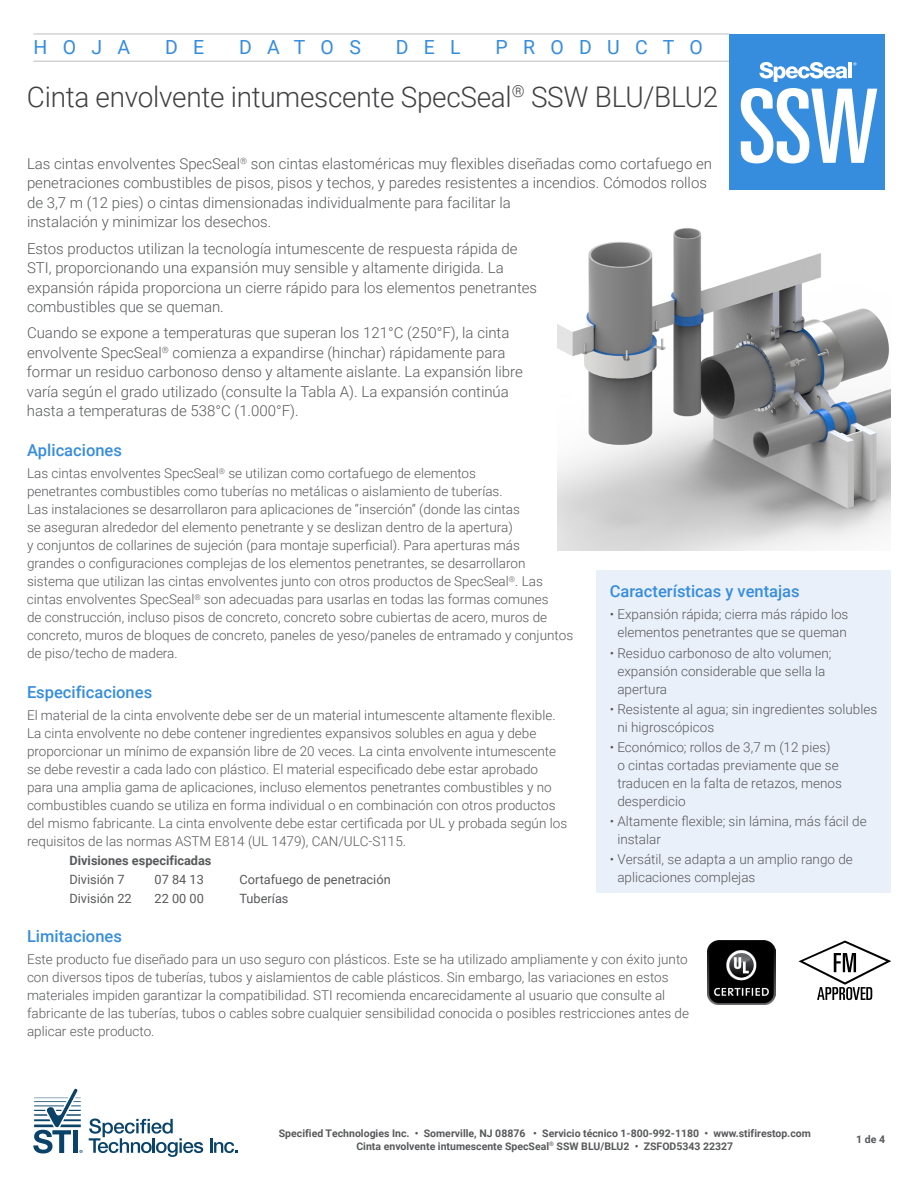
<style>
.page{position:relative;width:918px;height:1188px;background:#fff}
.page>*{position:absolute;margin:0;border:0;box-sizing:border-box;transform-origin:0 0}
.t1{font:300 28.5px "Roboto";letter-spacing:-.01em;color:#414042}
.t2{font:19.5px "Roboto";letter-spacing:.785em;color:#368ddd}
.t3{font:500 16.5px "Roboto";color:#368ddd}
.t4{font:300 15px/19.5px "Roboto";color:#58595b}
.t5{font:300 13.5px/18px "Roboto";color:#58595b}
.t6{font:12.75px "Roboto";color:#58595b}
.t7{font:700 12.75px "Roboto";color:#58595b}
.t8{font:700 10.5px/12.6px "Roboto";color:#58595b;text-align:center}
</style>
<div class="page">
<hr style="left:33px;top:34px;width:696px;height:1px;background:#bcbec0">
<hr style="left:33px;top:61px;width:696px;height:1px;background:#bcbec0">
<div style="left:729px;top:34px;width:156px;height:155px;background:#368ddd"></div>
<svg style="left:759px;top:62px;width:88px;height:20px"></svg>
<hr style="left:848px;top:62px;width:4px;height:16px;background:#fff">
<svg style="left:741px;top:88px;width:136px;height:75px"></svg>
<svg style="left:33px;top:1088px;width:50px;height:65px"></svg>
<div style="left:73px;top:1130px;width:5px;height:23px;background:#0a436a"></div>
<svg style="left:89px;top:1119px;width:114px;height:38px"></svg>
<svg style="left:210px;top:1138px;width:28px;height:15px"></svg>
<div style="left:596px;top:570px;width:295px;height:322px;background:#eaf0fa"></div>
<img style="left:557px;top:228px;width:334px;height:322px">
<svg style="left:799px;top:941px;width:92px;height:59px"></svg>
<img style="left:707px;top:940px;width:69px;height:65px">
<h2 class="t2" style="left:34px;top:34px;width:98px">HOJA</h2>
<h2 class="t2" style="left:165px;top:34px;width:41px">D E</h2>
<h2 class="t2" style="left:239px;top:34px;width:123px">DATOS</h2>
<h2 class="t2" style="left:396px;top:34px;width:66px">DEL</h2>
<h2 class="t2" style="left:495px;top:34px;width:209px">PRODUCTO</h2>
<h1 class="t1" style="left:27px;top:76px;width:693px">Cinta envolvente intumescente SpecSeal<sup>®</sup> SSW BLU/BLU2</h1>
<p class="t4" style="left:27px;top:153px;width:687px">Las cintas envolventes SpecSeal<sup>®</sup> son cintas elastoméricas muy flexibles diseñadas como cortafuego en penetraciones combustibles de pisos, pisos y techos, y paredes resistentes a incendios. Cómodos rollos de 3,7 m (12 pies) o cintas dimensionadas individualmente para facilitar la<br>instalación y minimizar los desechos.</p>
<p class="t4" style="left:27px;top:238px;width:512px">Estos productos utilizan la tecnología intumescente de respuesta rápida de STI, proporcionando una expansión muy sensible y altamente dirigida. La expansión rápida proporciona un cierre rápido para los elementos penetrantes combustibles que se queman.</p>
<p class="t4" style="left:27px;top:323px;width:497px">Cuando se expone a temperaturas que superan los 121°C (250°F), la cinta envolvente SpecSeal<sup>®</sup> comienza a expandirse (hinchar) rápidamente para formar un residuo carbonoso denso y altamente aislante. La expansión libre varía según el grado utilizado (consulte la Tabla A). La expansión continúa hasta a temperaturas de 538°C (1.000°F).</p>
<p class="t3" style="left:27px;top:439px;width:97px">Aplicaciones</p>
<p class="t5" style="left:27px;top:464px;width:548px">Las cintas envolventes SpecSeal<sup>®</sup> se utilizan como cortafuego de elementos<br>penetrantes combustibles como tuberías no metálicas o aislamiento de tuberías.<br>Las instalaciones se desarrollaron para aplicaciones de “inserción” (donde las cintas<br>se aseguran alrededor del elemento penetrante y se deslizan dentro de la apertura)<br>y conjuntos de collarines de sujeción (para montaje superficial). Para aperturas más<br>grandes o configuraciones complejas de los elementos penetrantes, se desarrollaron sistema que utilizan las cintas envolventes junto con otros productos de SpecSeal<sup>®</sup>. Las cintas envolventes SpecSeal<sup>®</sup> son adecuadas para usarlas en todas las formas comunes<br>de construcción, incluso pisos de concreto, concreto sobre cubiertas de acero, muros de concreto, muros de bloques de concreto, paneles de yeso/paneles de entramado y conjuntos de piso/techo de madera.</p>
<p class="t3" style="left:27px;top:681px;width:127px">Especificaciones</p>
<p class="t5" style="left:27px;top:706px;width:542px">El material de la cinta envolvente debe ser de un material intumescente altamente flexible.<br>La cinta envolvente no debe contener ingredientes expansivos solubles en agua y debe proporcionar un mínimo de expansión libre de 20 veces. La cinta envolvente intumescente se debe revestir a cada lado con plástico. El material especificado debe estar aprobado para una amplia gama de aplicaciones, incluso elementos penetrantes combustibles y no combustibles cuando se utiliza en forma individual o en combinación con otros productos del mismo fabricante. La cinta envolvente debe estar certificada por UL y probada según los requisitos de las normas ASTM E814 (UL 1479), CAN/ULC-S115.</p>
<p class="t7" style="left:70px;top:852px;width:143px">Divisiones especificadas</p>
<p class="t6" style="left:70px;top:870px;width:57px">División 7</p>
<p class="t6" style="left:155px;top:870px;width:51px">07 84 13</p>
<p class="t6" style="left:240px;top:870px;width:153px">Cortafuego de penetración</p>
<p class="t6" style="left:70px;top:889px;width:64px">División 22</p>
<p class="t6" style="left:155px;top:889px;width:51px">22 00 00</p>
<p class="t6" style="left:240px;top:889px;width:50px">Tuberías</p>
<p class="t3" style="left:27px;top:925px;width:96px">Limitaciones</p>
<p class="t5" style="left:27px;top:950px;width:664px">Este producto fue diseñado para un uso seguro con plásticos. Este se ha utilizado ampliamente y con éxito junto con diversos tipos de tuberías, tubos y aislamientos de cable plásticos. Sin embargo, las variaciones en estos materiales impiden garantizar la compatibilidad. STI recomienda encarecidamente al usuario que consulte al fabricante de las tuberías, tubos o cables sobre cualquier sensibilidad conocida o posibles restricciones antes de aplicar este producto.</p>
<p class="t3" style="left:610px;top:580px;width:192px">Características y ventajas</p>
<p class="t5" style="left:610px;top:605px;width:240px;text-align:center">• Expansión rápida; cierra más rápido los elementos penetrantes que se queman</p>
<p class="t5" style="left:617px;top:643px;width:216px;text-indent:-8px">• Residuo carbonoso de alto volumen; expansión considerable que sella la apertura</p>
<p class="t5" style="left:617px;top:699px;width:261px;text-indent:-8px">• Resistente al agua; sin ingredientes solubles ni higroscópicos</p>
<p class="t5" style="left:617px;top:738px;width:226px;text-indent:-8px">• Económico; rollos de 3,7 m (12 pies)<br>o cintas cortadas previamente que se traducen en la falta de retazos, menos desperdicio</p>
<p class="t5" style="left:617px;top:812px;width:251px;text-indent:-8px">• Altamente flexible; sin lámina, más fácil de instalar</p>
<p class="t5" style="left:617px;top:850px;width:237px;text-indent:-8px">• Versátil, se adapta a un amplio rango de aplicaciones complejas</p>
<p class="t8" style="left:279px;top:1127px;width:534px">Specified Technologies Inc. • Somerville, NJ 08876 • Servicio técnico 1-800-992-1180 • www.stifirestop.com<br>Cinta envolvente intumescente SpecSeal<sup>®</sup> SSW BLU/BLU2 • ZSFOD5343 22327</p>
<p class="t8" style="left:856px;top:1133px;width:30px">1 de 4</p>
</div>
